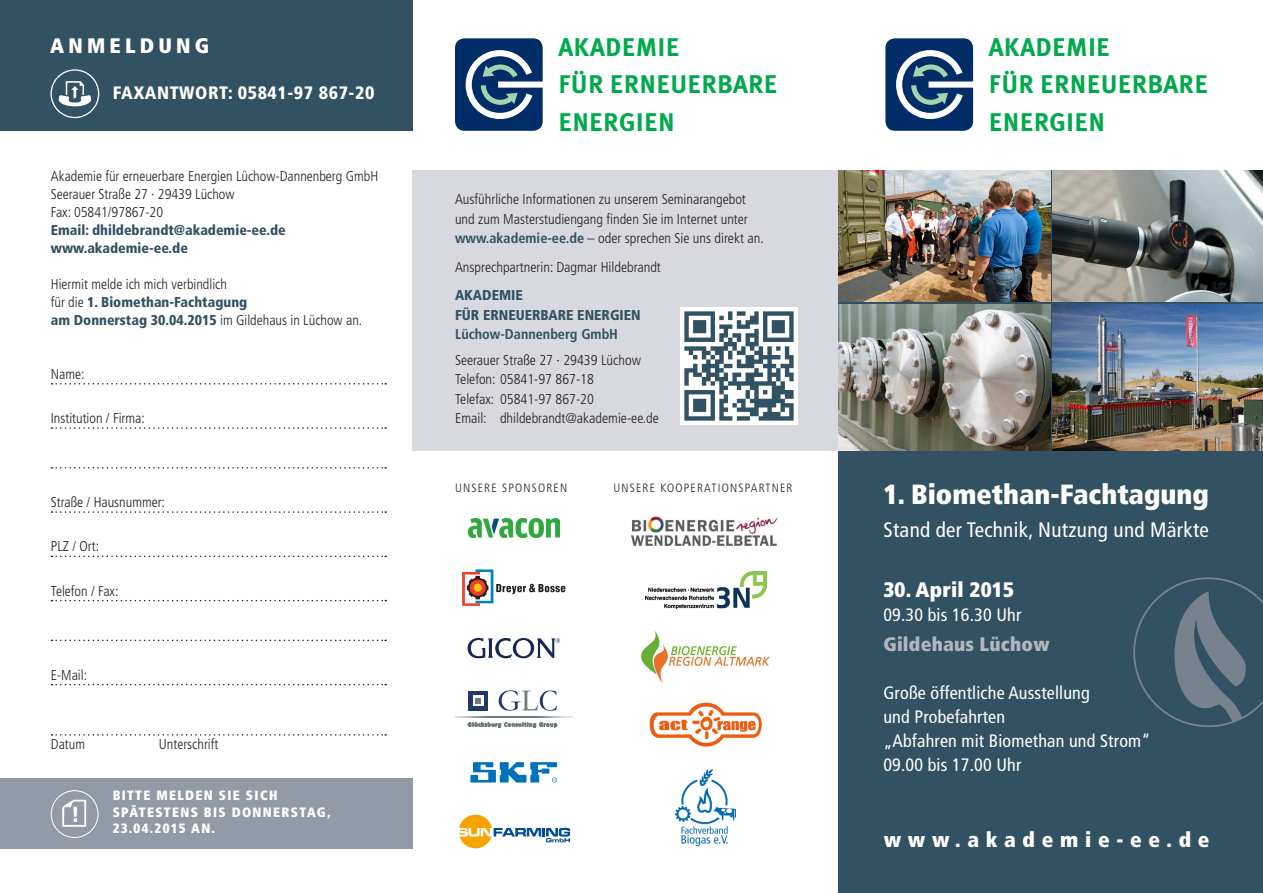
<style>
.page{position:relative;width:1263px;height:893px;background:#fff}
.page>*{position:absolute;margin:0;border:0;box-sizing:border-box;transform-origin:0 0}
.t1{font:900 condensed 27.75px "Frutiger LT Std";color:#fff}
.t2{font:700 25.65px "Meta Plus";letter-spacing:.01em;color:#00a94d}
.t3{font:condensed 21px "Frutiger LT Std";letter-spacing:.015em;color:#fff}
.t4{font:900 condensed 21px "Frutiger LT Std";letter-spacing:.32em;color:#fff}
.t5{font:900 condensed 21px "Frutiger LT Std";letter-spacing:.01em;color:#fff}
.t6{font:900 condensed 21px "Frutiger LT Std";letter-spacing:.2em;color:#fff}
.t7{font:900 condensed 19.5px "Frutiger LT Std";letter-spacing:.01em;color:#b1b6be}
.t8{font:condensed 18px "Frutiger LT Std";letter-spacing:.01em;color:#fff}
.t9{font:900 condensed 18px "Frutiger LT Std";letter-spacing:.03em;color:#fff}
.t10{font:300 condensed 14.25px/18px "Frutiger LT Std";color:#231f20}
.t11{font:900 condensed 14.25px/18px "Frutiger LT Std";color:#325162}
.t12{font:700 condensed 14.25px "Frutiger LT Std";color:#325162}
.t13{font:900 condensed 13.5px/16.5px "Frutiger LT Std";letter-spacing:.1em;color:#fff}
.t14{font:300 condensed 12px "Frutiger LT Std";letter-spacing:.1em;color:#231f20}
.s1{font-weight:300;color:#231f20}
.s2{font-weight:700;color:#325162}
</style>
<div class="page">
<div style="left:0;top:778px;width:412px;height:70px;background:#929aa5"></div>
<div style="left:838px;top:170px;width:425px;height:723px;background:#325162"></div>
<div style="left:0;top:0;width:412px;height:130px;background:#325162"></div>
<svg style="left:885px;top:38px;width:88px;height:93px;background:#395e87"></svg>
<svg style="left:455px;top:38px;width:88px;height:93px;background:#375c86"></svg>
<svg style="left:52px;top:383px;width:334px;height:2px"></svg>
<svg style="left:52px;top:427px;width:334px;height:2px"></svg>
<svg style="left:52px;top:467px;width:334px;height:2px"></svg>
<svg style="left:52px;top:511px;width:334px;height:2px"></svg>
<svg style="left:52px;top:556px;width:334px;height:1px"></svg>
<svg style="left:52px;top:600px;width:334px;height:1px"></svg>
<svg style="left:52px;top:640px;width:334px;height:1px"></svg>
<svg style="left:52px;top:684px;width:334px;height:1px"></svg>
<svg style="left:52px;top:734px;width:334px;height:2px"></svg>
<svg style="left:1133px;top:577px;width:130px;height:150px"></svg>
<div style="left:412px;top:170px;width:426px;height:281px;background:#d7d9de"></div>
<img style="left:645px;top:572px;width:121px;height:37px">
<img style="left:642px;top:631px;width:127px;height:51px">
<img style="left:631px;top:517px;width:147px;height:29px">
<img style="left:676px;top:769px;width:59px;height:76px">
<svg style="left:58px;top:81px;width:34px;height:26px"></svg>
<div style="left:50px;top:69px;width:49px;height:49px;border:1px solid #fff;border-radius:50%"></div>
<div style="left:51px;top:790px;width:47px;height:48px;border:1px solid #fff;border-radius:50%"></div>
<svg style="left:62px;top:800px;width:24px;height:27px"></svg>
<svg style="left:467px;top:638px;width:93px;height:20px"></svg>
<svg style="left:462px;top:569px;width:103px;height:37px"></svg>
<img style="left:468px;top:519px;width:91px;height:18px">
<svg style="left:499px;top:690px;width:58px;height:21px"></svg>
<div style="left:468px;top:691px;width:20px;height:19px;background:#20396a"></div>
<div style="left:473px;top:695px;width:10px;height:11px;background:#fff"></div>
<svg style="left:475px;top:698px;width:6px;height:5px"></svg>
<svg style="left:455px;top:717px;width:117px;height:1px"></svg>
<svg style="left:468px;top:722px;width:89px;height:6px"></svg>
<svg style="left:470px;top:762px;width:87px;height:20px"></svg>
<div style="left:459px;top:815px;width:33px;height:33px;background:#f7a300;border-radius:50%"></div>
<svg style="left:458px;top:828px;width:112px;height:14px"></svg>
<img style="left:650px;top:703px;width:111px;height:43px">
<img style="left:681px;top:308px;width:116px;height:116px">
<img style="left:1052px;top:304px;width:211px;height:147px">
<img style="left:1052px;top:170px;width:211px;height:132px">
<img style="left:838px;top:304px;width:212px;height:147px">
<img style="left:838px;top:170px;width:212px;height:132px">
<p class="t6" style="left:50px;top:33px;width:160px">ANMELDUNG</p>
<p class="t9" style="left:113px;top:81px;width:263px">FAXANTWORT: 05841-97 867-20</p>
<p class="t10" style="left:51px;top:167px;width:329px">Akademie für erneuerbare Energien Lüchow-Dannenberg GmbH<br>Seerauer Straße 27 · 29439 Lüchow</p>
<p class="t11" style="left:51px;top:203px;width:236px"><span class="s1">Fax: 05841/97867-20<br></span>Email: dhildebrandt@akademie-ee.de</p>
<p class="t11" style="left:51px;top:239px;width:139px">www.akademie-ee.de</p>
<p class="t10" style="left:51px;top:275px;width:178px">Hiermit melde ich mich verbindlich</p>
<p class="t11" style="left:51px;top:293px;width:198px"><span class="s1">für die</span> 1. Biomethan-Fachtagung</p>
<p class="t11" style="left:51px;top:311px;width:313px">am Donnerstag 30.04.2015 <span class="s1">im Gildehaus in Lüchow an.</span></p>
<p class="t10" style="left:51px;top:365px;width:35px">Name:</p>
<p class="t10" style="left:51px;top:409px;width:96px">Institution / Firma:</p>
<p class="t10" style="left:51px;top:493px;width:116px">Straße / Hausnummer:</p>
<p class="t10" style="left:51px;top:538px;width:50px">PLZ / Ort:</p>
<p class="t10" style="left:51px;top:582px;width:69px">Telefon / Fax:</p>
<p class="t10" style="left:51px;top:666px;width:38px">E-Mail:</p>
<p class="t10" style="left:51px;top:736px;width:36px">Datum</p>
<p class="t10" style="left:159px;top:736px;width:61px">Unterschrift</p>
<p class="t13" style="left:113px;top:787px;width:166px">BITTE MELDEN SIE SICH</p>
<p class="t13" style="left:113px;top:804px;width:219px">SPÄTESTENS BIS DONNERSTAG,<br>23.04.2015 AN.</p>
<p class="t2" style="left:558px;top:32px;width:123px">AKADEMIE</p>
<p class="t2" style="left:558px;top:70px;width:221px">FÜR ERNEUERBARE</p>
<p class="t2" style="left:558px;top:107px;width:118px">ENERGIEN</p>
<p class="t10" style="left:455px;top:190px;width:292px">Ausführliche Informationen zu unserem Seminarangebot</p>
<p class="t10" style="left:455px;top:210px;width:294px">und zum Masterstudiengang finden Sie im Internet unter</p>
<p class="t10" style="left:455px;top:229px;width:310px"><span class="s2">www.akademie-ee.de</span> – oder sprechen Sie uns direkt an.</p>
<p class="t10" style="left:455px;top:258px;width:207px">Ansprechpartnerin: Dagmar Hildebrandt</p>
<p class="t11" style="left:455px;top:285px;width:187px;line-height:19.5px">AKADEMIE<br>FÜR ERNEUERBARE ENERGIEN</p>
<p class="t12" style="left:455px;top:326px;width:164px">Lüchow-Dannenberg GmbH</p>
<p class="t10" style="left:455px;top:351px;width:187px">Seerauer Straße 27 · 29439 Lüchow</p>
<p class="t10" style="left:455px;top:370px;width:140px">Telefon: 05841-97 867-18</p>
<p class="t10" style="left:455px;top:390px;width:140px">Telefax: 05841-97 867-20</p>
<p class="t10" style="left:455px;top:409px;width:205px">Email: dhildebrandt@akademie-ee.de</p>
<p class="t14" style="left:455px;top:481px;width:114px">UNSERE SPONSOREN</p>
<p class="t14" style="left:613px;top:481px;width:181px">UNSERE KOOPERATIONSPARTNER</p>
<p class="t2" style="left:989px;top:32px;width:123px">AKADEMIE</p>
<p class="t2" style="left:989px;top:70px;width:221px">FÜR ERNEUERBARE</p>
<p class="t2" style="left:989px;top:107px;width:118px">ENERGIEN</p>
<p class="t1" style="left:883px;top:477px;width:327px">1. Biomethan-Fachtagung</p>
<p class="t3" style="left:883px;top:518px;width:327px">Stand der Technik, Nutzung und Märkte</p>
<p class="t5" style="left:883px;top:577px;width:132px">30. April 2015</p>
<p class="t8" style="left:883px;top:604px;width:139px">09.30 bis 16.30 Uhr</p>
<p class="t7" style="left:883px;top:632px;width:168px">Gildehaus Lüchow</p>
<p class="t8" style="left:883px;top:682px;width:208px">Große öffentliche Ausstellung</p>
<p class="t8" style="left:883px;top:706px;width:123px">und Probefahrten</p>
<p class="t8" style="left:883px;top:730px;width:268px">„Abfahren mit Biomethan und Strom“</p>
<p class="t8" style="left:883px;top:754px;width:139px">09.00 bis 17.00 Uhr</p>
<p class="t4" style="left:884px;top:827px;width:327px">www.akademie-ee.de</p>
</div>
